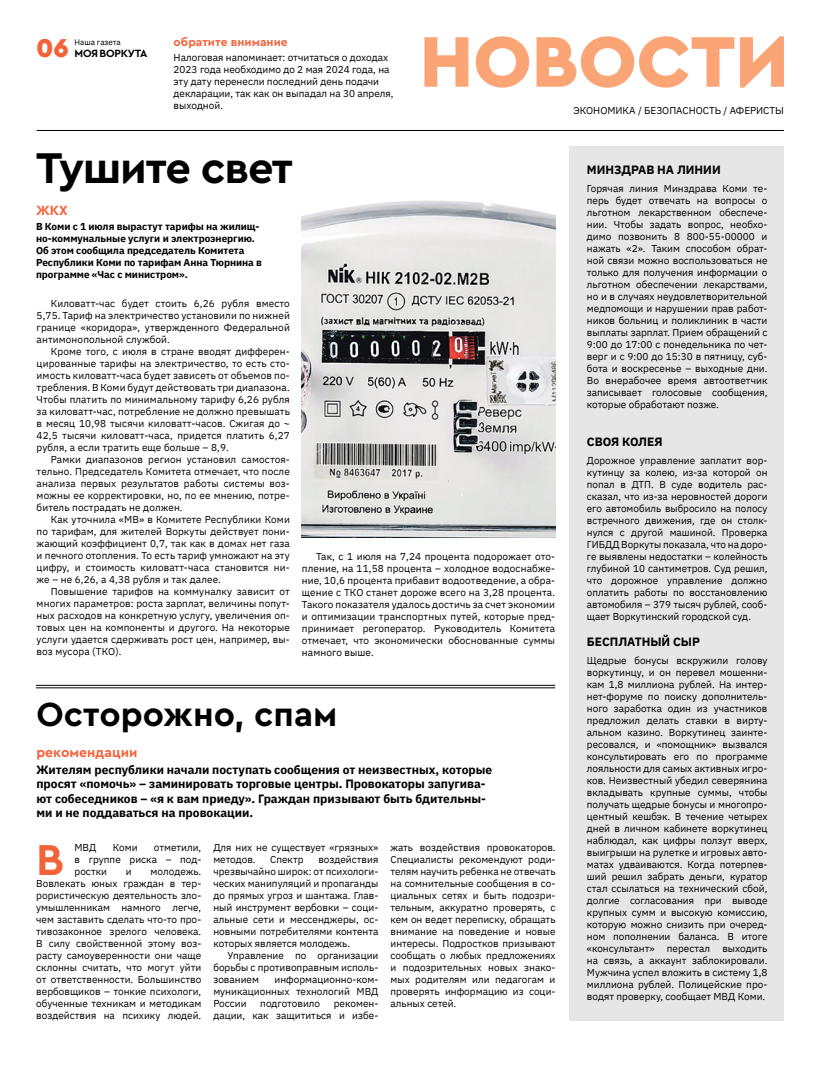
<style>
.page{position:relative;width:820px;height:1078px;background:#fff}
.page>*{position:absolute;margin:0;border:0;box-sizing:border-box;transform-origin:0 0}
.t1{font:900 75px "Cera Pro";color:#fba576}
.t2{font:700 45.2px "Cera Pro";color:#f46238}
.t3{font:700 45px "Cera Pro";letter-spacing:-.03em;color:#000}
.t4{font:700 35px "Cera Pro";color:#000}
.t5{font:900 27px "Cera Pro";color:#f46238}
.t6{font:700 14px "Cera Pro";color:#f46238}
.t7{font:700 12px/14.4px "IBM Plex Sans";color:#000}
.t8{font:700 12px "Cera Pro";color:#f46238}
.t9{font:700 11px "Cera Pro";letter-spacing:-.02em;color:#000}
.t10{font:10px/12px "IBM Plex Sans";color:#000;text-align:justify}
.t11{font:700 10px/12px "IBM Plex Sans";letter-spacing:-.005em;color:#000}
.t12{font:8px "IBM Plex Sans";color:#000}
</style>
<div class="page">
<img style="left:302px;top:200px;width:253px;height:337px">
<hr style="left:37px;top:130px;width:746px;height:1px;background:#000">
<hr style="left:36px;top:685px;width:519px;height:1px;background:#000">
<hr style="left:36px;top:687px;width:519px;height:1px;background:#000">
<div style="left:569px;top:146px;width:214px;height:874px;background:#e7e6e6"></div>
<p class="t12" style="left:74px;top:36px;width:48px">Наша газета</p>
<h3 class="t5" style="left:36px;top:30px;width:34px">06</h3>
<p class="t9" style="left:74px;top:46px;width:74px">МОЯВОРКУТА</p>
<p class="t8" style="left:173px;top:34px;width:115px">обратите внимание</p>
<h1 class="t1" style="left:419px;top:12px;width:371px">НОВОСТИ</h1>
<p class="t10" style="left:173px;top:50px;width:221px;text-align:left">Налоговая напоминает: отчитаться о доходах 2023 года необходимо до 2 мая 2024 года, на эту дату перенесли последний день подачи декларации, так как он выпадал на 30 апреля, выходной.</p>
<p class="t10" style="left:573px;top:104px;width:212px">ЭКОНОМИКА / БЕЗОПАСНОСТЬ / АФЕРИСТЫ</p>
<h3 class="t3" style="left:36px;top:138px;width:258px">Тушите свет</h3>
<h3 class="t6" style="left:36px;top:200px;width:33px">ЖКХ</h3>
<p class="t11" style="left:36px;top:219px;width:227px">В Коми с 1 июля вырастут тарифы на жилищ&shy;но-коммунальные услуги и электроэнергию.<br>Об этом сообщила председатель Комитета Республики Коми по тарифам Анна Тюрнина в программе «Час с министром».</p>
<p class="t10" style="left:37px;top:297px;width:255px;text-indent:14px">Киловатт-час будет стоить 6,26 рубля вместо 5,75. Тариф на электричество установили по нижней границе «коридора», утвержденного Федеральной антимонопольной службой.</p>
<p class="t10" style="left:37px;top:345px;width:255px;text-indent:14px">Кроме того, с июля в стране вводят дифферен&shy;цированные тарифы на электричество, то есть сто&shy;имость киловатт-часа будет зависеть от объемов по&shy;требления. В Коми будут действовать три диапазона.<br>Чтобы платить по минимальному тарифу 6,26 рубля за киловатт-час, потребление не должно превышать в месяц 10,98 тысячи киловатт-часов. Сжигая до ~ 42,5 тысячи киловатт-часа, придется платить 6,27 рубля, а если тратить еще больше – 8,9.</p>
<p class="t10" style="left:37px;top:453px;width:255px;text-indent:14px">Рамки диапазонов регион установил самостоя&shy;тельно. Председатель Комитета отмечает, что после анализа первых результатов работы системы воз&shy;можны ее корректировки, но, по ее мнению, потре&shy;битель пострадать не должен.</p>
<p class="t10" style="left:37px;top:513px;width:255px;text-indent:14px">Как уточнила «МВ» в Комитете Республики Коми по тарифам, для жителей Воркуты действует пони&shy;жающий коэффициент 0,7, так как в домах нет газа и печного отопления. То есть тариф умножают на эту цифру, и стоимость киловатт-часа становится ни&shy;же – не 6,26, а 4,38 рубля и так далее.</p>
<p class="t10" style="left:37px;top:585px;width:255px;text-indent:14px">Повышение тарифов на коммуналку зависит от многих параметров: роста зарплат, величины попут&shy;ных расходов на конкретную услугу, увеличения оп&shy;товых цен на компоненты и другого. На некоторые услуги удается сдерживать рост цен, например, вы&shy;воз мусора (ТКО).</p>
<p class="t10" style="left:302px;top:550px;width:255px;text-indent:14px">Так, с 1 июля на 7,24 процента подорожает ото&shy;пление, на 11,58 процента – холодное водоснабже&shy;ние, 10,6 процента прибавит водоотведение, а обра&shy;щение с ТКО станет дороже всего на 3,28 процента.<br>Такого показателя удалось достичь за счет экономии и оптимизации транспортных путей, которые пред&shy;принимает регоператор. Руководитель Комитета отмечает, что экономически обоснованные суммы намного выше.</p>
<h3 class="t4" style="left:36px;top:690px;width:302px">Осторожно, спам</h3>
<h3 class="t6" style="left:36px;top:742px;width:102px">рекомендации</h3>
<p class="t7" style="left:36px;top:761px;width:457px">Жителям республики начали поступать сообщения от неизвестных, которые просят «помочь» – заминировать торговые центры. Провокаторы запугива&shy;ют собеседников – «я к вам приеду». Граждан призывают быть бдительны&shy;ми и не поддаваться на провокации.</p>
<p class="t10" style="left:74px;top:840px;width:23px">МВД</p>
<p class="t10" style="left:113px;top:840px;width:26px">Коми</p>
<h2 class="t2" style="left:36px;top:829px;width:30px">В</h2>
<p class="t10" style="left:74px;top:840px;width:128px;text-indent:79px">отметили, в группе риска – под&shy;ростки</p>
<p class="t10" style="left:36px;top:864px;width:166px;text-indent:114px">молодежь.<br>Вовлекать юных граждан в тер&shy;рористическую деятельность зло&shy;умышленникам намного легче, чем заставить сделать что-то про&shy;тивозаконное зрелого человека.<br>В силу свойственной этому воз&shy;расту самоуверенности они чаще склонны считать, что могут уйти от ответственности. Большинство вербовщиков – тонкие психологи, обученные техникам и методикам воздействия на психику людей.</p>
<p class="t10" style="left:126px;top:864px;width:7px">и</p>
<p class="t10" style="left:213px;top:840px;width:166px">Для них не существует «грязных» методов.</p>
<p class="t10" style="left:213px;top:852px;width:166px;text-indent:105px">воздействия чрезвычайно широк: от психологи&shy;ческих манипуляций и пропаганды до прямых угроз и шантажа. Глав&shy;ный инструмент вербовки – соци&shy;альные сети и мессенджеры, ос&shy;новными потребителями контента которых является молодежь.</p>
<p class="t10" style="left:213px;top:948px;width:166px;text-indent:14px">Управление по организации борьбы с противоправным исполь&shy;зованием</p>
<p class="t10" style="left:270px;top:852px;width:35px">Спектр</p>
<p class="t10" style="left:213px;top:972px;width:166px;text-indent:61px">информационно-ком&shy;муникационных технологий МВД России</p>
<p class="t10" style="left:213px;top:996px;width:166px;text-align:right">рекомен-<br>дации, как защититься и избе-</p>
<p class="t10" style="left:260px;top:996px;width:61px">подготовило</p>
<p class="t10" style="left:390px;top:840px;width:166px">жать воздействия провокаторов.<br>Специалисты рекомендуют роди&shy;телям научить ребенка не отвечать на сомнительные сообщения в со&shy;циальных сетях и быть подозри&shy;тельным, аккуратно проверять, с кем он ведет переписку, обращать внимание на поведение и новые интересы. Подростков призывают сообщать о любых предложениях и подозрительных новых знако&shy;мых родителям или педагогам и проверять информацию из соци&shy;альных сетей.</p>
<p class="t7" style="left:586px;top:161px;width:135px">МИНЗДРАВ НА ЛИНИИ</p>
<p class="t10" style="left:586px;top:181px;width:182px">Горячая линия Минздрава Коми те&shy;перь будет отвечать на вопросы о льготном лекарственном обеспече&shy;нии. Чтобы задать вопрос, необхо&shy;димо позвонить 8 800-55-00000 и нажать «2». Таким способом обрат&shy;ной связи можно воспользоваться не только для получения информации о льготном обеспечении лекарствами, но и в случаях неудовлетворительной медпомощи и нарушении прав работ&shy;ников больниц и поликлиник в части выплаты зарплат. Прием обращений с 9:00 до 17:00 с понедельника по чет&shy;верг и с 9:00 до 15:30 в пятницу, суб&shy;бота и воскресенье – выходные дни.<br>Во внерабочее время автоответчик записывает голосовые сообщения, которые обработают позже.</p>
<p class="t7" style="left:586px;top:433px;width:77px">СВОЯ КОЛЕЯ</p>
<p class="t10" style="left:586px;top:453px;width:182px">Дорожное управление заплатит вор&shy;кутинцу за колею, из-за которой он попал в ДТП. В суде водитель рас&shy;сказал, что из-за неровностей дороги его автомобиль выбросило на полосу встречного движения, где он столк&shy;нулся с другой машиной. Проверка ГИБДД Воркуты показала, что на доро&shy;ге выявлены недостатки – колейность глубиной 10 сантиметров. Суд решил, что дорожное управление должно оплатить работы по восстановлению автомобиля – 379 тысяч рублей, сооб&shy;щает Воркутинский городской суд.</p>
<p class="t7" style="left:586px;top:633px;width:115px">БЕСПЛАТНЫЙ СЫР</p>
<p class="t10" style="left:586px;top:653px;width:182px">Щедрые бонусы вскружили голову воркутинцу, и он перевел мошенни&shy;кам 1,8 миллиона рублей. На интер&shy;нет-форуме по поиску дополнитель&shy;ного заработка один из участников предложил делать ставки в вирту&shy;альном казино. Воркутинец заинте&shy;ресовался, и «помощник» вызвался консультировать его по программе лояльности для самых активных игро&shy;ков. Неизвестный убедил северянина вкладывать крупные суммы, чтобы получать щедрые бонусы и многопро&shy;центный кешбэк. В течение четырех дней в личном кабинете воркутинец наблюдал, как цифры ползут вверх, выигрыши на рулетке и игровых авто&shy;матах удваиваются. Когда потерпев&shy;ший решил забрать деньги, куратор стал ссылаться на технический сбой, долгие согласования при выводе крупных сумм и высокую комиссию, которую можно снизить при очеред&shy;ном пополнении баланса. В итоге «консультант» перестал выходить на связь, а аккаунт заблокировали.<br>Мужчина успел вложить в систему 1,8 миллиона рублей. Полицейские про&shy;водят проверку, сообщает МВД Коми.</p>
</div>
